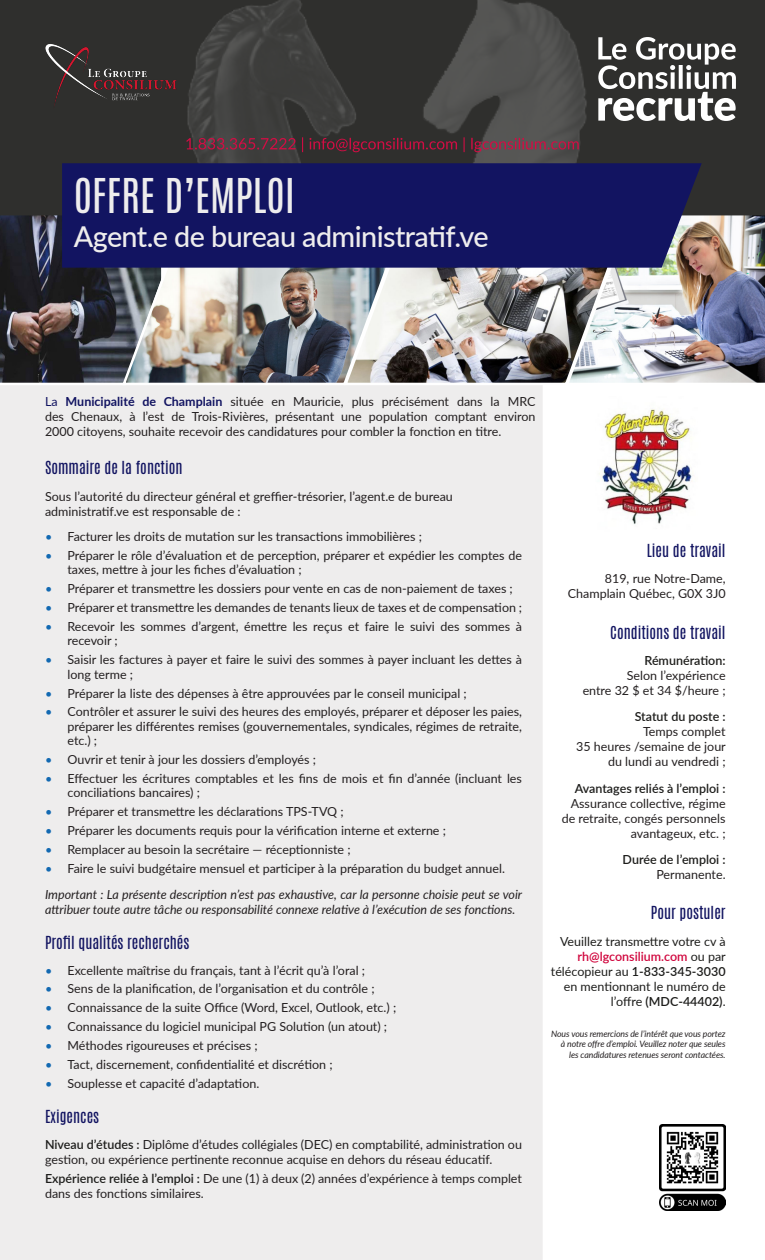
<style>
.page{position:relative;width:765px;height:1260px;background:#fff}
.page>*{position:absolute;margin:0;border:0;box-sizing:border-box;transform-origin:0 0}
.t1{font:40px "Antonio";color:#eeeded}
.t2{font:500 28.75px "Lato";letter-spacing:-.02em;color:#eeeded}
.Sous-titre{font:15px "Antonio";color:#121461}
.Description{font:12.5px/15px "Lato";color:#231f20}
.Description-2{font:italic 12.5px/15px "Lato";color:#231f20}
.Description-3{font:12.5px/15px "Lato";color:#1d1d1b;text-align:right}
.énumération_en_orange_AET{font:12.5px/15px "Lato";color:#231f20}
.Description-4{font:600 12.5px "Lato";color:#1d1d1b}
.Description-5{font:italic 8.75px/10.5px "Lato";letter-spacing:-.01em;color:#231f20;text-align:right}
.s1{color:#121461}
.s2{font-weight:700;color:#121461}
.s3{color:#1269b2}
.s4{font-weight:600;color:#1d1d1b}
.s5{font-weight:600;color:#d0043c}
.s6{font-weight:600}
</style>
<div class="page">
<img style="left:599px;top:408px;width:93px;height:117px">
<div style="left:0;top:386px;width:543px;height:874px;background:#eeeded"></div>
<svg style="left:0;top:215px;width:120px;height:171px;background:#3b393f"></svg>
<img style="left:120px;top:268px;width:222px;height:118px">
<img style="left:342px;top:268px;width:222px;height:118px">
<img style="left:564px;top:215px;width:201px;height:168px">
<div style="left:0;top:0;width:765px;height:215px;background:#2f2f2d"></div>
<svg style="left:661px;top:37px;width:75px;height:84px"></svg>
<img style="left:28px;top:30px;width:82px;height:96px">
<img style="left:110px;top:0;width:551px;height:163px">
<svg style="left:186px;top:137px;width:393px;height:15px;background:#5b323c"></svg>
<div style="left:62px;top:163px;width:640px;height:105px;background:#121461"></div>
<img style="left:659px;top:1124px;width:67px;height:86px">
<h1 class="t1" style="left:74px;top:167px;width:223px">OFFRE D’EMPLOI</h1>
<p class="t2" style="left:74px;top:216px;width:416px">Agent.e de bureau administratif.ve</p>
<p class="Description" style="left:45px;top:393px;width:492px;text-align:justify"><span class="s1">La</span> <span class="s2">Municipalité de Champlain</span> située en Mauricie, plus précisément dans la MRC des Chenaux, à l’est de Trois-Rivières, présentant une population comptant environ 2000 citoyens, souhaite recevoir des candidatures pour combler la fonction en titre.</p>
<p class="Sous-titre" style="left:45px;top:457px;width:139px">Sommaire de la fonction</p>
<p class="énumération_en_orange_AET" style="left:45px;top:488px;width:409px">Sous l’autorité du directeur général et greffier-trésorier, l’agent.e de bureau administratif.ve est responsable de :</p>
<p class="Description" style="left:45px;top:529px;width:379px"><span class="s3">•</span> Facturer les droits de mutation sur les transactions immobilières ;</p>
<p class="Description" style="left:68px;top:548px;width:456px;line-height:14.4px;text-indent:-22px"><span class="s3">•</span> Préparer le rôle d’évaluation et de perception, préparer et expédier les comptes de taxes, mettre à jour les fiches d’évaluation ;</p>
<p class="Description" style="left:45px;top:581px;width:469px"><span class="s3">•</span> Préparer et transmettre les dossiers pour vente en cas de non-paiement de taxes ;</p>
<p class="Description" style="left:45px;top:600px;width:478px"><span class="s3">•</span> Préparer et transmettre les demandes de tenants lieux de taxes et de compensation ;</p>
<p class="Description" style="left:68px;top:619px;width:456px;line-height:14.4px;text-indent:-22px"><span class="s3">•</span> Recevoir les sommes d’argent, émettre les reçus et faire le suivi des sommes à recevoir ;</p>
<p class="Description" style="left:68px;top:652px;width:456px;line-height:14.4px;text-indent:-22px"><span class="s3">•</span> Saisir les factures à payer et faire le suivi des sommes à payer incluant les dettes à long terme ;</p>
<p class="Description" style="left:45px;top:685px;width:423px"><span class="s3">•</span> Préparer la liste des dépenses à être approuvées par le conseil municipal ;</p>
<p class="Description" style="left:68px;top:704px;width:456px;line-height:14.4px;text-align:justify;text-indent:-22px"><span class="s3">•</span> Contrôler et assurer le suivi des heures des employés, préparer et déposer les paies, préparer les différentes remises (gouvernementales, syndicales, régimes de retraite, etc.) ;</p>
<p class="Description" style="left:45px;top:752px;width:273px"><span class="s3">•</span> Ouvrir et tenir à jour les dossiers d’employés ;</p>
<p class="Description" style="left:68px;top:771px;width:456px;line-height:14.4px;text-indent:-22px"><span class="s3">•</span> Effectuer les écritures comptables et les fins de mois et fin d’année (incluant les conciliations bancaires) ;</p>
<p class="Description" style="left:45px;top:804px;width:300px"><span class="s3">•</span> Préparer et transmettre les déclarations TPS-TVQ ;</p>
<p class="Description" style="left:45px;top:823px;width:403px"><span class="s3">•</span> Préparer les documents requis pour la vérification interne et externe ;</p>
<p class="Description" style="left:45px;top:841px;width:307px"><span class="s3">•</span> Remplacer au besoin la secrétaire — réceptionniste ;</p>
<p class="Description" style="left:45px;top:860px;width:462px"><span class="s3">•</span> Faire le suivi budgétaire mensuel et participer à la préparation du budget annuel.</p>
<p class="Description-2" style="left:45px;top:887px;width:479px">Important : La présente description n’est pas exhaustive, car la personne choisie peut se voir attribuer toute autre tâche ou responsabilité connexe relative à l’exécution de ses fonctions.</p>
<p class="Sous-titre" style="left:45px;top:932px;width:146px">Profil qualités recherchés</p>
<p class="Description" style="left:45px;top:962px;width:322px"><span class="s3">•</span> Excellente maîtrise du français, tant à l’écrit qu’à l’oral ;</p>
<p class="Description" style="left:45px;top:981px;width:331px"><span class="s3">•</span> Sens de la planification, de l’organisation et du contrôle ;</p>
<p class="Description" style="left:45px;top:1000px;width:353px"><span class="s3">•</span> Connaissance de la suite Office (Word, Excel, Outlook, etc.) ;</p>
<p class="Description" style="left:45px;top:1019px;width:344px"><span class="s3">•</span> Connaissance du logiciel municipal PG Solution (un atout) ;</p>
<p class="Description" style="left:45px;top:1038px;width:214px"><span class="s3">•</span> Méthodes rigoureuses et précises ;</p>
<p class="Description" style="left:45px;top:1056px;width:289px"><span class="s3">•</span> Tact, discernement, confidentialité et discrétion ;</p>
<p class="Description" style="left:45px;top:1075px;width:216px"><span class="s3">•</span> Souplesse et capacité d’adaptation.</p>
<p class="Sous-titre" style="left:45px;top:1105px;width:56px">Exigences</p>
<p class="Description" style="left:45px;top:1136px;width:478px"><span class="s4">Niveau d’études :</span> Diplôme d’études collégiales (DEC) en comptabilité, administration ou gestion, ou expérience pertinente reconnue acquise en dehors du réseau éducatif.</p>
<p class="Description" style="left:45px;top:1171px;width:478px"><span class="s4">Expérience reliée à l’emploi :</span> De une (1) à deux (2) années d’expérience à temps complet dans des fonctions similaires.</p>
<p class="Sous-titre" style="left:647px;top:540px;width:80px">Lieu de travail</p>
<p class="Description" style="left:568px;top:571px;width:159px;text-align:right">819, rue Notre-Dame,<br>Champlain Québec, G0X 3J0</p>
<p class="Sous-titre" style="left:610px;top:621px;width:117px">Conditions de travail</p>
<p class="Description-4" style="left:645px;top:651px;width:83px">Rémunération:</p>
<p class="Description" style="left:583px;top:668px;width:144px;text-align:right">Selon l’expérience<br>entre 32 $ et 34 $/heure ;</p>
<p class="Description-4" style="left:635px;top:708px;width:92px">Statut du poste :</p>
<p class="Description" style="left:576px;top:724px;width:151px;text-align:right">Temps complet<br>35 heures /semaine de jour du lundi au vendredi ;</p>
<p class="Description-4" style="left:575px;top:779px;width:152px">Avantages reliés à l’emploi :</p>
<p class="Description" style="left:562px;top:795px;width:165px;text-align:right">Assurance collective, régime de retraite, congés personnels avantageux, etc. ;</p>
<p class="Description-4" style="left:623px;top:850px;width:104px">Durée de l’emploi :</p>
<p class="Description" style="left:656px;top:866px;width:71px">Permanente.</p>
<p class="Sous-titre" style="left:651px;top:902px;width:76px">Pour postuler</p>
<p class="Description-3" style="left:551px;top:933px;width:176px">Veuillez transmettre votre cv à <span class="s5">rh@lgconsilium.com</span> ou par télécopieur au <span class="s6">1-833-345-3030 </span>en mentionnant le numéro de l’offre <span class="s6">(MDC-44402)</span>.</p>
<p class="Description-5" style="left:551px;top:1028px;width:176px">Nous vous remercions de l’intérêt que vous portez à notre offre d’emploi. Veuillez noter que seules les candidatures retenues seront contactées.</p>
</div>
